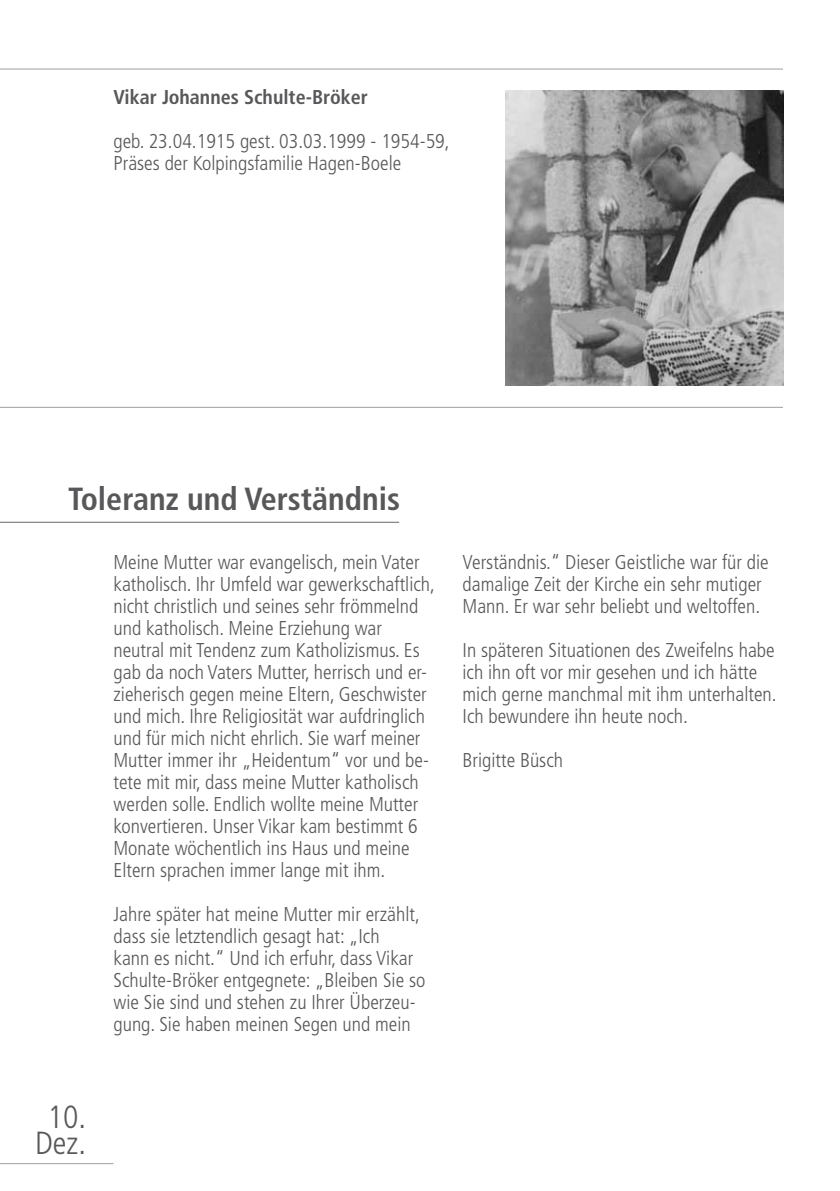
<style>
.page{position:relative;width:840px;height:1191px;background:#fff}
.page>*{position:absolute;margin:0;border:0;box-sizing:border-box;transform-origin:0 0}
.t1{font:700 condensed 32px "Frutiger";color:#58585a}
.t2{font:300 condensed 32px/26px "Frutiger";color:#58585a;text-align:center}
.t3{font:300 condensed 20px/22px "Frutiger";color:#58585a}
.t4{font:700 condensed 20px "Frutiger";color:#58585a}
</style>
<div class="page">
<svg style="left:0;top:69px;width:782px;height:339px"></svg>
<hr style="left:0;top:1163px;width:113px;height:1px;background:#9c9e9f">
<img style="left:505px;top:91px;width:277px;height:295px">
<hr style="left:0;top:522px;width:399px;height:1px;background:#646567">
<p class="t4" style="left:113px;top:85px;width:256px">Vikar Johannes Schulte-Bröker</p>
<p class="t3" style="left:113px;top:130px;width:337px">geb. 23.04.1915 gest. 03.03.1999 - 1954-59,<br>Präses der Kolpingsfamilie Hagen-Boele</p>
<h1 class="t1" style="left:68px;top:479px;width:333px">Toleranz und Verständnis</h1>
<h1 class="t2" style="left:35px;top:1104px;width:52px">10.<br>Dez.</h1>
<p class="t3" style="left:113px;top:551px;width:323px">Meine Mutter war evangelisch, mein Vater katholisch. Ihr Umfeld war gewerkschaftlich, nicht christlich und seines sehr frömmelnd und katholisch. Meine Erziehung war neutral mit Tendenz zum Katholizismus. Es gab da noch Vaters Mutter, herrisch und er&shy;zieherisch gegen meine Eltern, Geschwister und mich. Ihre Religiosität war aufdringlich und für mich nicht ehrlich. Sie warf meiner Mutter immer ihr „Heidentum“ vor und be&shy;tete mit mir, dass meine Mutter katholisch werden solle. Endlich wollte meine Mutter konvertieren. Unser Vikar kam bestimmt 6<br>Monate wöchentlich ins Haus und meine Eltern sprachen immer lange mit ihm.</p>
<p class="t3" style="left:113px;top:903px;width:313px">Jahre später hat meine Mutter mir erzählt, dass sie letztendlich gesagt hat: „Ich<br>kann es nicht.“ Und ich erfuhr, dass Vikar Schulte-Bröker entgegnete: „Bleiben Sie so wie Sie sind und stehen zu Ihrer Überzeu&shy;gung. Sie haben meinen Segen und mein</p>
<p class="t3" style="left:462px;top:551px;width:307px">Verständnis.“ Dieser Geistliche war für die damalige Zeit der Kirche ein sehr mutiger<br>Mann. Er war sehr beliebt und weltoffen.</p>
<p class="t3" style="left:462px;top:639px;width:315px">In späteren Situationen des Zweifelns habe ich ihn oft vor mir gesehen und ich hätte mich gerne manchmal mit ihm unterhalten.<br>Ich bewundere ihn heute noch.</p>
<p class="t3" style="left:462px;top:749px;width:102px">Brigitte Büsch</p>
</div>
